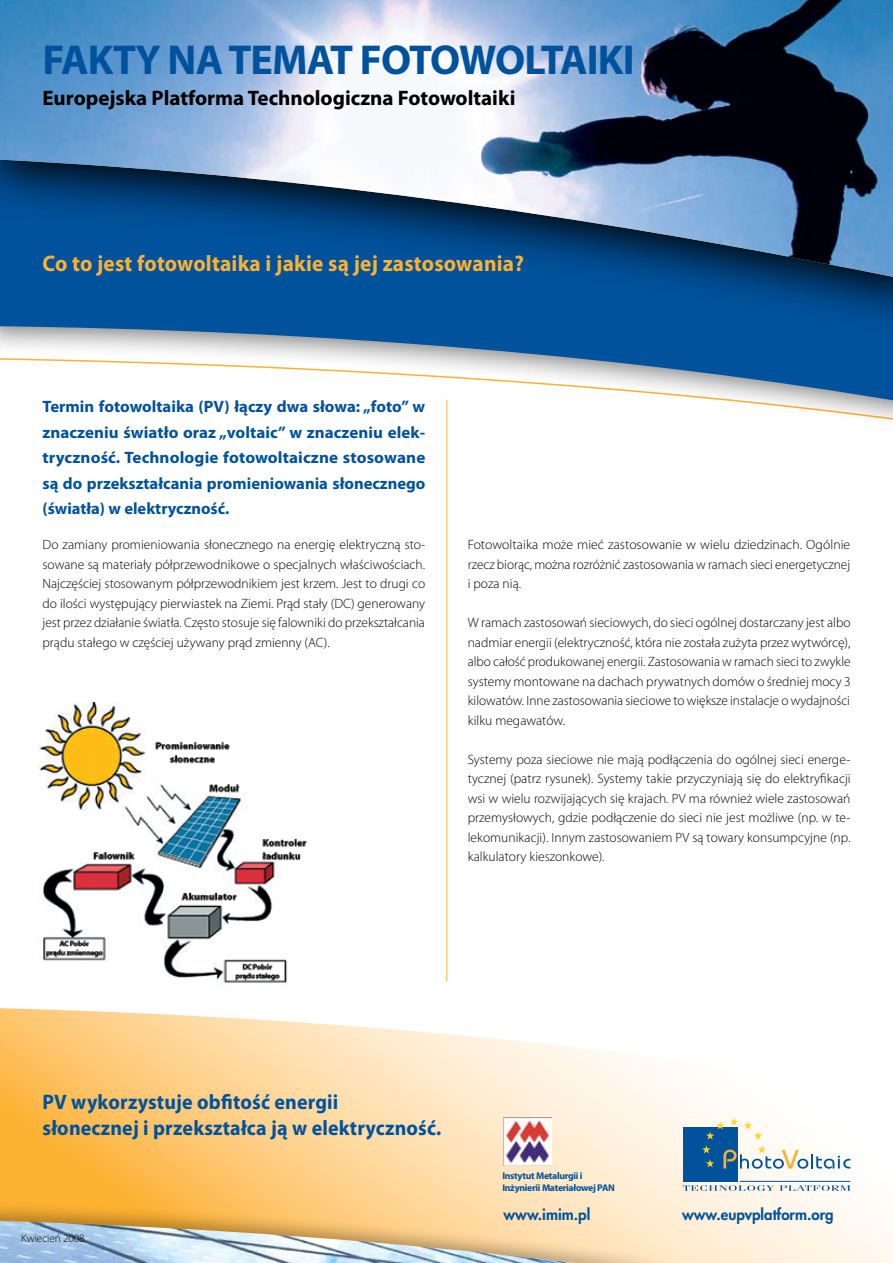
<style>
.page{position:relative;width:893px;height:1263px;background:#fff}
.page>*{position:absolute;margin:0;border:0;box-sizing:border-box;transform-origin:0 0}
.t1{font:700 42px "Myriad Pro";letter-spacing:-.02em;color:#00529c}
.t2{font:700 22.5px "Myriad Pro";letter-spacing:.01em;color:#fcb131;scale:.95 1}
.t3{font:700 21px/25.2px "Myriad Pro";letter-spacing:.01em;color:#00529c;scale:.95 1}
.t4{font:700 21px "Myriad Pro";color:#000}
.t5{font:700 16.5px/25.5px "Myriad Pro";color:#00529c;text-align:justify}
.t6{font:800 15px "Futura";color:#00529c}
.t7{font:300 13.5px/19.5px "Myriad Pro";color:#000;text-align:justify}
.t8{font:300 11.25px "Myriad Pro";letter-spacing:-.01em;color:#000}
.t9{font:700 9.75px/11.7px "Myriad Pro";letter-spacing:-.03em;color:#00529c}
</style>
<div class="page">
<svg style="left:0;top:1008px;width:893px;height:255px"></svg>
<div style="left:0;top:1199px;width:676px;height:64px;background:#000;opacity:.3"></div>
<img style="left:0;top:1221px;width:575px;height:42px">
<div style="left:683px;top:1127px;width:54px;height:55px;background:#00529c"></div>
<svg style="left:730px;top:1117px;width:8px;height:9px"></svg>
<svg style="left:706px;top:1121px;width:18px;height:18px"></svg>
<svg style="left:702px;top:1145px;width:9px;height:8px"></svg>
<svg style="left:706px;top:1159px;width:8px;height:8px"></svg>
<svg style="left:744px;top:1121px;width:18px;height:18px"></svg>
<svg style="left:723px;top:1145px;width:127px;height:24px"></svg>
<hr style="left:740px;top:1181px;width:110px;height:1px;background:#00529c">
<svg style="left:683px;top:1185px;width:91px;height:6px"></svg>
<svg style="left:780px;top:1185px;width:70px;height:6px"></svg>
<svg style="left:0;top:332px;width:893px;height:70px"></svg>
<svg style="left:0;top:279px;width:893px;height:53px;background:#025198"></svg>
<img style="left:0;top:0;width:893px;height:277px">
<hr style="left:446px;top:400px;width:1px;height:581px;background:#fcb131">
<img style="left:38px;top:703px;width:269px;height:283px">
<img style="left:503px;top:1117px;width:48px;height:48px">
<h1 class="t1" style="left:43px;top:32px;width:594px">FAKTY NA TEMAT FOTOWOLTAIKI</h1>
<h3 class="t4" style="left:43px;top:84px;width:474px">Europejska Platforma Technologiczna Fotowoltaiki</h3>
<h2 class="t2" style="left:43px;top:248px;width:508px">Co to jest fotowoltaika i jakie są jej zastosowania?</h2>
<p class="t5" style="left:43px;top:393px;width:384px">Termin fotowoltaika (PV) łączy dwa słowa: „foto” w znaczeniu światło oraz „voltaic” w znaczeniu elek&shy;tryczność. Technologie fotowoltaiczne stosowane są do przekształcania promieniowania słonecznego (światła) w elektryczność.</p>
<p class="t7" style="left:43px;top:535px;width:384px">Do zamiany promieniowania słonecznego na energię elektryczną sto&shy;sowane są materiały półprzewodnikowe o specjalnych właściwościach.<br>Najczęściej stosowanym półprzewodnikiem jest krzem. Jest to drugi co do ilości występujący pierwiastek na Ziemi. Prąd stały (DC) generowany jest przez działanie światła. Często stosuje się falowniki do przekształcania prądu stałego w częściej używany prąd zmienny (AC).</p>
<p class="t7" style="left:468px;top:535px;width:384px">Fotowoltaika może mieć zastosowanie w wielu dziedzinach. Ogólnie rzecz biorąc, można rozróżnić zastosowania w ramach sieci energetycznej i poza nią.</p>
<p class="t7" style="left:468px;top:613px;width:384px">W ramach zastosowań sieciowych, do sieci ogólnej dostarczany jest albo nadmiar energii (elektryczność, która nie została zużyta przez wytwórcę), albo całość produkowanej energii. Zastosowania w ramach sieci to zwykle systemy montowane na dachach prywatnych domów o średniej mocy 3 kilowatów. Inne zastosowania sieciowe to większe instalacje o wydajności kilku megawatów.</p>
<p class="t7" style="left:468px;top:749px;width:385px">Systemy poza sieciowe nie mają podłączenia do ogólnej sieci energe&shy;tycznej (patrz rysunek). Systemy takie przyczyniają się do elektryfikacji wsi w wielu rozwijających się krajach. PV ma również wiele zastosowań przemysłowych, gdzie podłączenie do sieci nie jest możliwe (np. w te&shy;lekomunikacji). Innym zastosowaniem PV są towary konsumpcyjne (np. kalkulatory kieszonkowe).</p>
<h3 class="t3" style="left:43px;top:1089px;width:421px">PV wykorzystuje obfitość energii<br>słonecznej i przekształca ją w elektryczność.</h3>
<p class="t8" style="left:21px;top:1231px;width:65px">Kwiecień 2008</p>
<p class="t9" style="left:502px;top:1170px;width:114px">Instytut Metalurgii i<br>Inżynierii Materiałowej PAN</p>
<p class="t6" style="left:503px;top:1205px;width:88px">www.imim.pl</p>
<p class="t6" style="left:682px;top:1205px;width:153px">www.eupvplatform.org</p>
</div>
